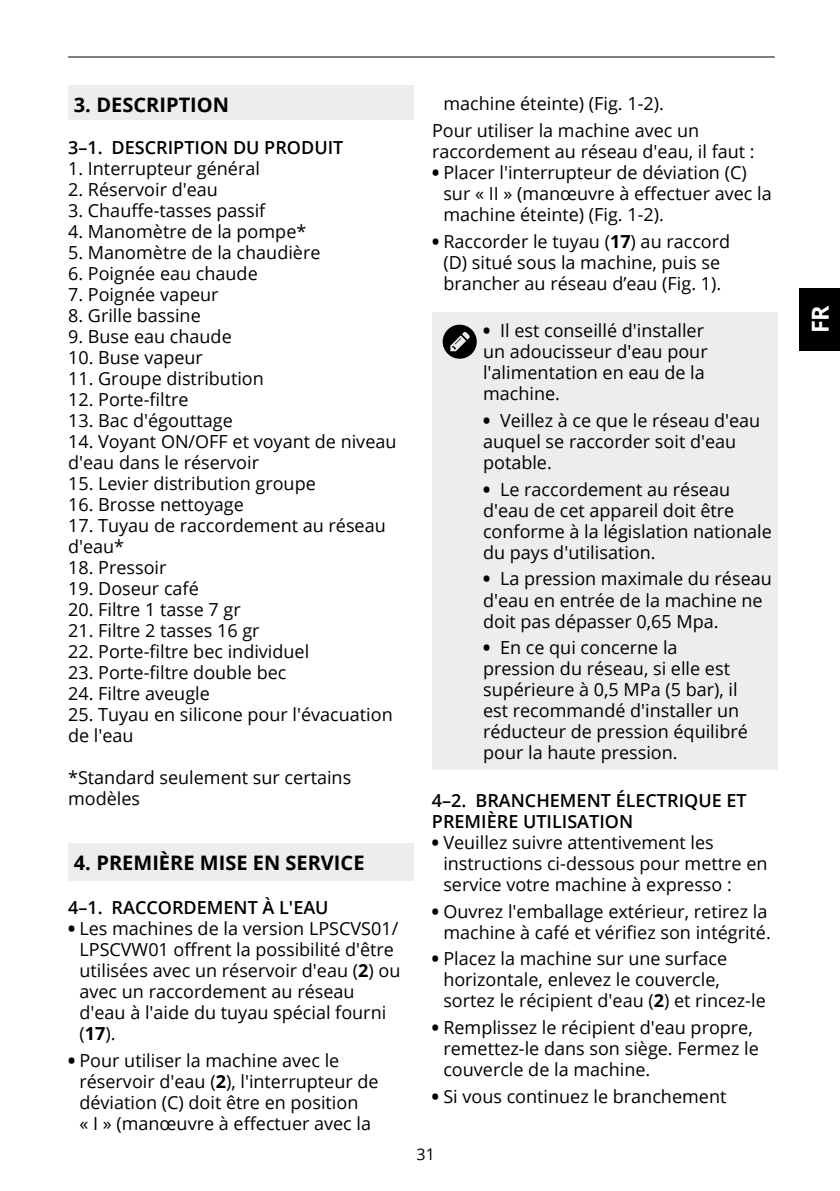
<style>
.page{position:relative;width:840px;height:1191px;background:#fff}
.page>*{position:absolute;margin:0;border:0;box-sizing:border-box;transform-origin:0 0}
.t1{font:700 23.4px "Open Sans";color:#fff}
.t2{font:700 20px "Open Sans";color:#000}
.t3{font:18px/21px "Open Sans";color:#000}
.t4{font:600 18px/21px "Open Sans";color:#000}
.t5{font:16px "Open Sans";color:#000}
.s1{font-weight:800}
.s2{font-weight:700}
</style>
<div class="page">
<hr style="left:68px;top:56px;width:706px;height:1px;background:#000">
<div style="left:799px;top:288px;width:40px;height:62px;background:#000"></div>
<div style="left:68px;top:85px;width:345px;height:35px;background:#ededed"></div>
<div style="left:68px;top:843px;width:345px;height:37px;background:#ededed"></div>
<div style="left:432px;top:312px;width:345px;height:98px;background:#ededed"></div>
<div style="left:432px;top:402px;width:345px;height:77px;background:#ededed"></div>
<div style="left:432px;top:470px;width:345px;height:98px;background:#ededed"></div>
<div style="left:432px;top:560px;width:345px;height:77px;background:#ededed"></div>
<div style="left:432px;top:629px;width:345px;height:140px;background:#ededed"></div>
<svg style="left:442px;top:325px;width:34px;height:34px"></svg>
<p class="t2" style="left:74px;top:90px;width:157px">3. DESCRIPTION</p>
<p class="t4" style="left:68px;top:136px;width:276px">3–1. DESCRIPTION DU PRODUIT</p>
<p class="t3" style="left:68px;top:157px;width:193px">1. Interrupteur général</p>
<p class="t3" style="left:68px;top:178px;width:151px">2. Réservoir d'eau</p>
<p class="t3" style="left:68px;top:199px;width:199px">3. Chauffe-tasses passif</p>
<p class="t3" style="left:68px;top:220px;width:240px">4. Manomètre de la pompe*</p>
<p class="t3" style="left:68px;top:241px;width:254px">5. Manomètre de la chaudière</p>
<p class="t3" style="left:68px;top:262px;width:191px">6. Poignée eau chaude</p>
<p class="t3" style="left:68px;top:283px;width:152px">7. Poignée vapeur</p>
<p class="t3" style="left:68px;top:304px;width:134px">8. Grille bassine</p>
<p class="t3" style="left:68px;top:325px;width:165px">9. Buse eau chaude</p>
<p class="t3" style="left:68px;top:346px;width:136px">10. Buse vapeur</p>
<p class="t3" style="left:68px;top:367px;width:197px">11. Groupe distribution</p>
<p class="t3" style="left:68px;top:388px;width:122px">12. Porte-filtre</p>
<p class="t3" style="left:68px;top:409px;width:166px">13. Bac d'égouttage</p>
<p class="t3" style="left:68px;top:430px;width:330px">14. Voyant ON/OFF et voyant de niveau d'eau dans le réservoir</p>
<p class="t3" style="left:68px;top:472px;width:249px">15. Levier distribution groupe</p>
<p class="t3" style="left:68px;top:493px;width:177px">16. Brosse nettoyage</p>
<p class="t3" style="left:68px;top:514px;width:319px">17. Tuyau de raccordement au réseau d'eau*</p>
<p class="t3" style="left:68px;top:556px;width:100px">18. Pressoir</p>
<p class="t3" style="left:68px;top:577px;width:132px">19. Doseur café</p>
<p class="t3" style="left:68px;top:598px;width:174px">20. Filtre 1 tasse 7 gr</p>
<p class="t3" style="left:68px;top:619px;width:193px">21. Filtre 2 tasses 16 gr</p>
<p class="t3" style="left:68px;top:640px;width:242px">22. Porte-filtre bec individuel</p>
<p class="t3" style="left:68px;top:661px;width:220px">23. Porte-filtre double bec</p>
<p class="t3" style="left:68px;top:682px;width:143px">24. Filtre aveugle</p>
<p class="t3" style="left:68px;top:703px;width:326px">25. Tuyau en silicone pour l'évacuation de l'eau</p>
<p class="t3" style="left:68px;top:766px;width:284px">*Standard seulement sur certains modèles</p>
<p class="t2" style="left:74px;top:848px;width:292px">4. PREMIÈRE MISE EN SERVICE</p>
<p class="t4" style="left:68px;top:896px;width:262px">4–1. RACCORDEMENT À L'EAU</p>
<p class="t3" style="left:79px;top:917px;width:322px;text-indent:-11px"><span class="s1">•</span> Les machines de la version LPSCVS01/<br>LPSCVW01 offrent la possibilité d'être utilisées avec un réservoir d'eau (<span class="s2">2</span>) ou avec un raccordement au réseau d'eau à l'aide du tuyau spécial fourni (<span class="s2">17</span>).</p>
<p class="t3" style="left:79px;top:1049px;width:300px;text-indent:-11px"><span class="s1">•</span> Pour utiliser la machine avec le réservoir d'eau (<span class="s2">2</span>), l'interrupteur de déviation (C) doit être en position<br>« I » (manœuvre à effectuer avec la</p>
<p class="t3" style="left:432px;top:90px;width:269px;line-height:26.6px;text-indent:11px">machine éteinte) (Fig. 1-2).<br>Pour utiliser la machine avec un</p>
<p class="t3" style="left:432px;top:140px;width:324px">raccordement au réseau d'eau, il faut :</p>
<p class="t3" style="left:443px;top:161px;width:330px;text-indent:-11px"><span class="s1">•</span> Placer l'interrupteur de déviation (C) sur « II » (manœuvre à effectuer avec la machine éteinte) (Fig. 1-2).</p>
<p class="t3" style="left:432px;top:230px;width:299px;text-align:center"><span class="s1">•</span> Raccorder le tuyau (<span class="s2">17</span>) au raccord (D) situé sous la machine, puis se brancher au réseau d’eau (Fig. 1).</p>
<p class="t3" style="left:483px;top:320px;width:226px"><span class="s1">•</span> Il est conseillé d'installer un adoucisseur d'eau pour l'alimentation en eau de la machine.</p>
<p class="t3" style="left:483px;top:409px;width:278px"><span class="s1">•</span> Veillez à ce que le réseau d'eau auquel se raccorder soit d'eau potable.</p>
<p class="t3" style="left:483px;top:478px;width:290px"><span class="s1">•</span> Le raccordement au réseau d'eau de cet appareil doit être conforme à la législation nationale du pays d'utilisation.</p>
<p class="t3" style="left:483px;top:568px;width:290px"><span class="s1">•</span> La pression maximale du réseau d'eau en entrée de la machine ne doit pas dépasser 0,65 Mpa.</p>
<p class="t3" style="left:483px;top:636px;width:266px"><span class="s1">•</span> En ce qui concerne la pression du réseau, si elle est supérieure à 0,5 MPa (5 bar), il est recommandé d'installer un réducteur de pression équilibré pour la haute pression.</p>
<p class="t4" style="left:432px;top:789px;width:316px">4–2. BRANCHEMENT ÉLECTRIQUE ET<br>PREMIÈRE UTILISATION</p>
<p class="t3" style="left:443px;top:831px;width:325px;text-indent:-11px"><span class="s1">•</span> Veuillez suivre attentivement les instructions ci-dessous pour mettre en service votre machine à expresso :</p>
<p class="t3" style="left:432px;top:900px;width:340px;text-align:right"><span class="s1">•</span> Ouvrez l'emballage extérieur, retirez la machine à café et vérifiez son intégrité.</p>
<p class="t3" style="left:443px;top:948px;width:324px;text-indent:-11px"><span class="s1">•</span> Placez la machine sur une surface horizontale, enlevez le couvercle, sortez le récipient d'eau (<span class="s2">2</span>) et rincez-le</p>
<p class="t3" style="left:443px;top:1016px;width:317px;text-indent:-11px"><span class="s1">•</span> Remplissez le récipient d'eau propre, remettez-le dans son siège. Fermez le couvercle de la machine.</p>
<p class="t3" style="left:432px;top:1085px;width:296px"><span class="s1">•</span> Si vous continuez le branchement</p>
<p class="t5" style="left:416px;top:1142px;width:20px">31</p>
<p class="t1" style="left:803px;top:333px;width:30px;rotate:-90deg">FR</p>
</div>
